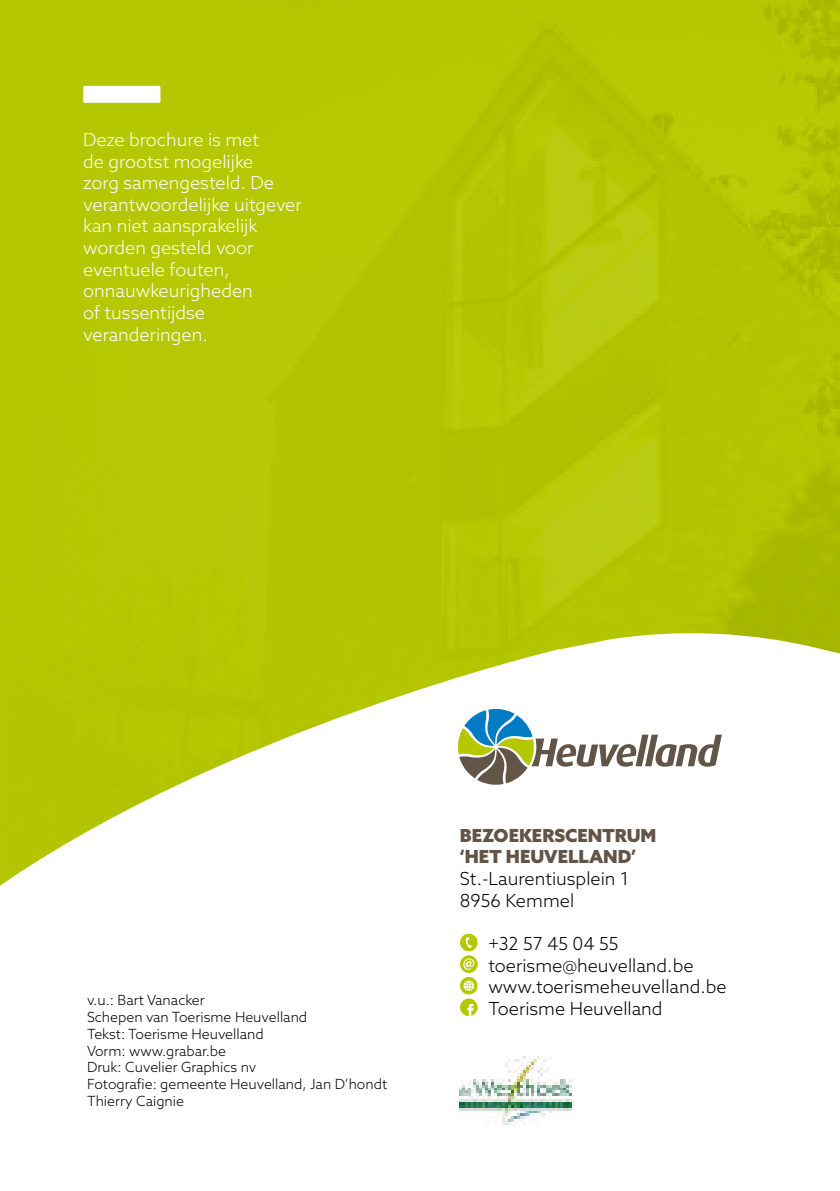
<style>
.page{position:relative;width:840px;height:1191px;background:#fff}
.page>*{position:absolute;margin:0;border:0;box-sizing:border-box;transform-origin:0 0}
.t1{font:300 18px/21.6px "Azo Sans";color:#fff}
.t2{font:300 18px/21.6px "Azo Sans";color:#000}
.t3{font:900 18px/21.6px "Azo Sans";color:#625446}
.t4{font:300 14px/16.8px "Azo Sans";color:#000}
</style>
<div class="page">
<img style="left:459px;top:1109px;width:112px;height:15px">
<img style="left:0;top:0;width:839px;height:885px">
<svg style="left:459px;top:933px;width:18px;height:18px"></svg>
<svg style="left:465px;top:937px;width:6px;height:11px"></svg>
<svg style="left:459px;top:955px;width:18px;height:18px"></svg>
<svg style="left:463px;top:958px;width:11px;height:11px"></svg>
<svg style="left:459px;top:977px;width:18px;height:17px"></svg>
<svg style="left:463px;top:980px;width:11px;height:11px"></svg>
<svg style="left:459px;top:998px;width:18px;height:18px"></svg>
<svg style="left:467px;top:1004px;width:6px;height:12px"></svg>
<div style="left:83px;top:86px;width:77px;height:17px;background:#fff"></div>
<p class="t1" style="left:83px;top:129px;width:220px">Deze brochure is met<br>de grootst mogelijke<br>zorg samengesteld. De verantwoordelijke uitgever kan niet aansprakelijk worden gesteld voor eventuele fouten, onnauwkeurigheden<br>of tussentijdse veranderingen.</p>
<p class="t4" style="left:87px;top:991px;width:301px">v.u.: Bart Vanacker<br>Schepen van Toerisme Heuvelland<br>Tekst: Toerisme Heuvelland<br>Vorm: www.grabar.be<br>Druk: Cuvelier Graphics nv<br>Fotografie: gemeente Heuvelland, Jan D’hondt<br>Thierry Caignie</p>
<p class="t3" style="left:459px;top:824px;width:198px">BEZOEKERSCENTRUM ‘HET HEUVELLAND’</p>
<p class="t2" style="left:459px;top:867px;width:170px">St.-Laurentiusplein 1<br>8956 Kemmel</p>
<p class="t2" style="left:488px;top:932px;width:240px">+32 57 45 04 55 toerisme@heuvelland.be www.toerismeheuvelland.be<br>Toerisme Heuvelland</p>
</div>
